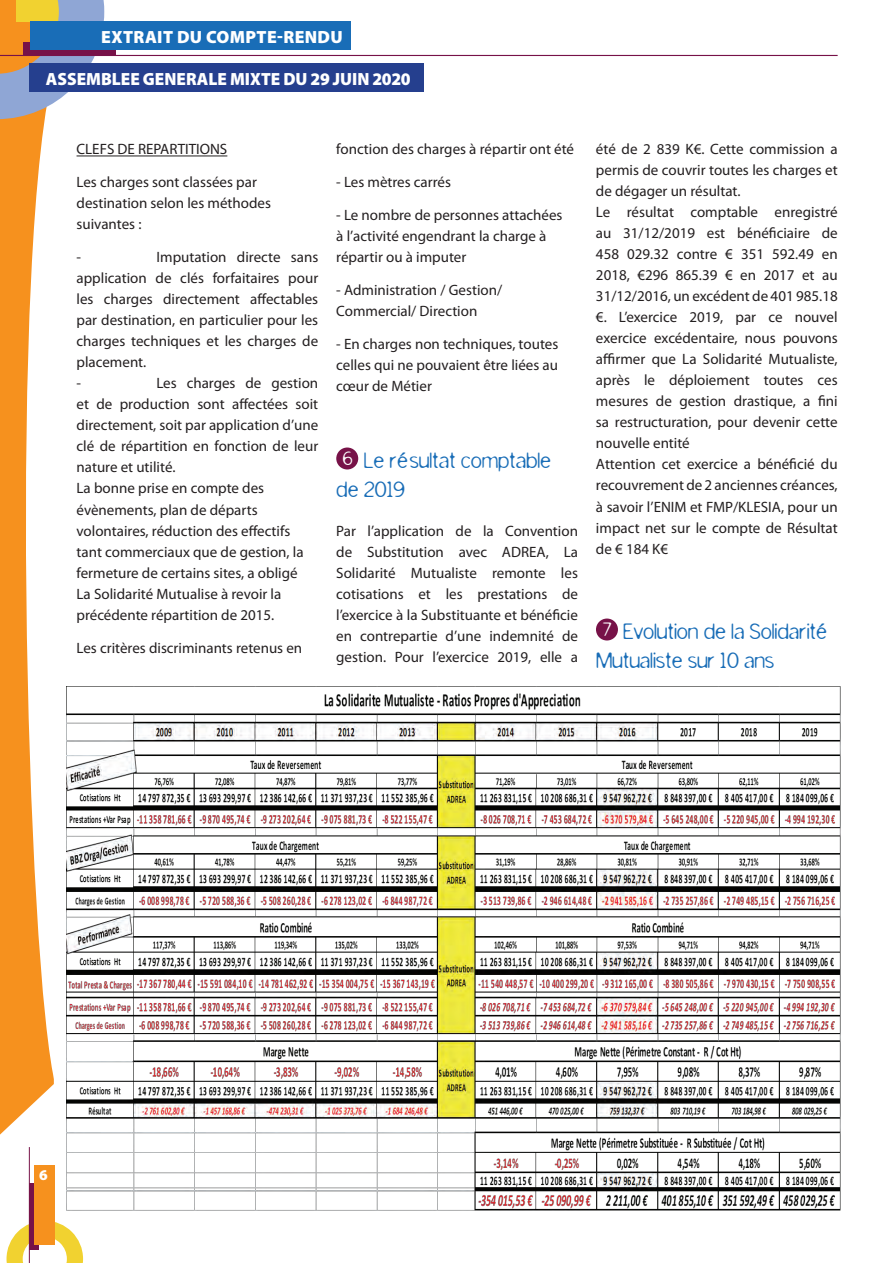
<style>
.page{position:relative;width:893px;height:1263px;background:#fff}
.page>*{position:absolute;margin:0;border:0;box-sizing:border-box;transform-origin:0 0}
.t1{font:25.5px/28.5px "Slurry";color:#196db7}
.t2{font:900 17.7px "Myriad Pro";letter-spacing:.02em;color:#fff}
.t3{font:900 17.7px "Myriad Pro";color:#fff}
.t4{font:15px/21px "Myriad Pro";color:#231f20}
.t5{font:900 15px "Myriad Pro";color:#fff}
.s1{font-size:22.2px;color:#fff}
</style>
<div class="page">
<div style="left:0;top:119px;width:7px;height:1015px;background:#f6911e"></div>
<svg style="left:7px;top:119px;width:102px;height:1029px"></svg>
<svg style="left:7px;top:1221px;width:76px;height:42px"></svg>
<div style="left:29px;top:1183px;width:10px;height:66px;background:#771248"></div>
<hr style="left:29px;top:1147px;width:1px;height:116px;background:#771248">
<div style="left:34px;top:1165px;width:21px;height:79px;background:#f6911e"></div>
<svg style="left:0;top:0;width:104px;height:119px"></svg>
<div style="left:24px;top:42px;width:92px;height:14px;background:#771248"></div>
<hr style="left:0;top:55px;width:838px;height:1px;background:#771248">
<div style="left:30px;top:21px;width:321px;height:29px;background:#196db7"></div>
<div style="left:30px;top:63px;width:394px;height:29px;background:#253f8e"></div>
<hr style="left:77px;top:156px;width:150px;height:1px;background:#231f20">
<div style="left:336px;top:447px;width:22px;height:22px;background:#771248;border-radius:50%"></div>
<div style="left:596px;top:618px;width:22px;height:22px;background:#771248;border-radius:50%"></div>
<div style="left:61px;top:685px;width:5px;height:527px;background:#fff"></div>
<img style="left:66px;top:687px;width:774px;height:523px">
<p class="t2" style="left:101px;top:26px;width:243px">EXTRAIT DU COMPTE-RENDU</p>
<p class="t2" style="left:46px;top:68px;width:12px">ASSEM</p>
<p class="t2" style="left:101px;top:68px;width:21px">BLEE</p>
<p class="t2" style="left:143px;top:68px;width:12px">GENE</p>
<p class="t2" style="left:186px;top:68px;width:22px">RALE</p>
<p class="t3" style="left:230px;top:68px;width:182px">MIXTE DU 29 JUIN 2020</p>
<p class="t4" style="left:77px;top:139px;width:152px">CLEFS DE REPARTITIONS</p>
<p class="t4" style="left:77px;top:172px;width:196px">Les charges sont classées par destination selon les méthodes suivantes :</p>
<p class="t4" style="left:77px;top:247px;width:6px">-</p>
<p class="t4" style="left:77px;top:247px;width:243px;text-indent:80px">Imputation directe sans application de clés forfaitaires pour les charges directement affectables par destination, en particulier pour les charges techniques et les charges de placement.<br>-</p>
<p class="t4" style="left:77px;top:373px;width:243px;text-indent:80px">Les charges de gestion et de production sont affectées soit directement, soit par application d’une clé de répartition en fonction de leur nature et utilité.<br>La bonne prise en compte des évènements, plan de départs volontaires, réduction des effectifs tant commerciaux que de gestion, la fermeture de certains sites, a obligé<br>La Solidarité Mutualise à revoir la précédente répartition de 2015.</p>
<p class="t4" style="left:77px;top:637px;width:227px">Les critères discriminants retenus en</p>
<p class="t4" style="left:336px;top:139px;width:239px">fonction des charges à répartir ont été</p>
<p class="t4" style="left:336px;top:172px;width:116px">- Les mètres carrés</p>
<p class="t4" style="left:336px;top:205px;width:228px">- Le nombre de personnes attachées à l’activité engendrant la charge à répartir ou à imputer</p>
<p class="t4" style="left:336px;top:280px;width:167px">- Administration / Gestion/<br>Commercial/ Direction</p>
<p class="t4" style="left:336px;top:334px;width:224px;text-align:justify">- En charges non techniques, toutes celles qui ne pouvaient être liées au cœur de Métier</p>
<h1 class="t1" style="left:336px;top:446px;width:216px"><span class="s1">6</span> Le résultat comptable de 2019</h1>
<p class="t4" style="left:336px;top:520px;width:243px;text-align:justify">Par l’application de la Convention de Substitution avec ADREA, La Solidarité Mutualiste remonte les cotisations et les prestations de l’exercice à la Substituante et bénéficie en contrepartie d’une indemnité de gestion. Pour l’exercice 2019, elle a</p>
<p class="t4" style="left:596px;top:139px;width:243px">été de 2 839 K€. Cette commission a permis de couvrir toutes les charges et de dégager un résultat.<br>Le résultat comptable enregistré au 31/12/2019 est bénéficiaire de<br>458 029.32 contre € 351 592.49 en<br>2018, €296 865.39 € en 2017 et au<br>31/12/2016, un excédent de 401 985.18 €. L’exercice 2019, par ce nouvel exercice excédentaire, nous pouvons affirmer que La Solidarité Mutualiste, après le déploiement toutes ces mesures de gestion drastique, a fini sa restructuration, pour devenir cette nouvelle entité<br>Attention cet exercice a bénéficié du recouvrement de 2 anciennes créances, à savoir l’ENIM et FMP/KLESIA, pour un impact net sur le compte de Résultat de € 184 K€</p>
<h1 class="t1" style="left:596px;top:617px;width:234px"><span class="s1">7</span> Evolution de la Solidarité<br>Mutualiste sur 10 ans</h1>
<p class="t5" style="left:39px;top:1165px;width:10px">6</p>
</div>
